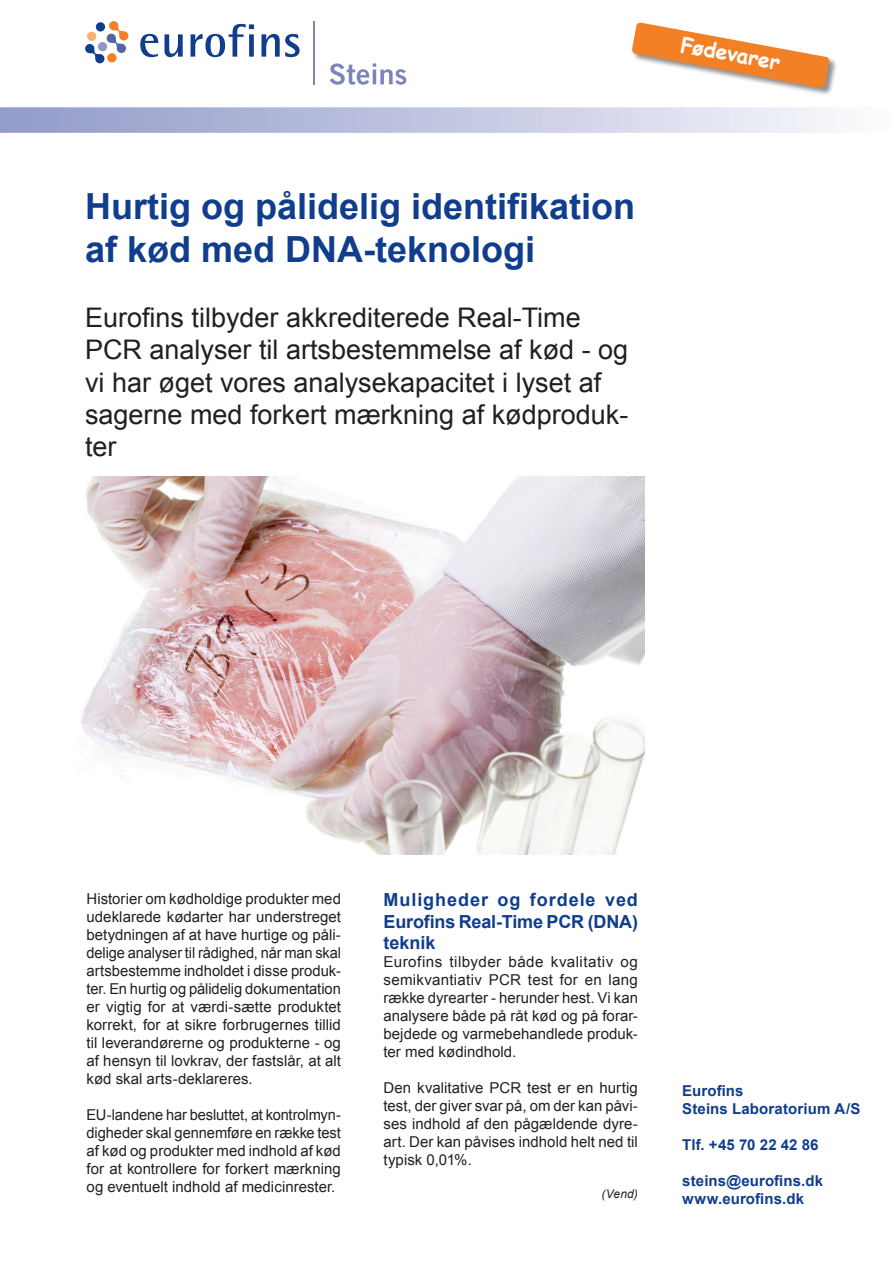
<style>
.page{position:relative;width:893px;height:1263px;background:#fff}
.page>*{position:absolute;margin:0;border:0;box-sizing:border-box;transform-origin:0 0}
.Overskrift{font:700 36px "Arial";color:#103d8c}
.Overskrift2{font:27px/32.4px "Arial";color:#231f20}
.t1{font:700 21px "Comic Sans MS";color:#fff}
.Underrubrik_2{font:700 18px/21.6px "Arial";color:#103d8c;text-align:justify}
.Brødtekst{font:15px/18px "Arial";letter-spacing:.005em;color:#231f20;text-align:justify}
.t2{font:700 15px/18px "Arial";letter-spacing:.01em;color:#103d8c}
.Brødtekst-2{font:italic 12px "Arial";color:#231f20}
</style>
<div class="page">
<div style="left:0;top:107px;width:893px;height:26px;background:linear-gradient(to right,#9099c8,#f9fafd)"></div>
<div style="left:632px;top:23px;width:206px;height:74px;background:#231f20;opacity:.5"></div>
<svg style="left:632px;top:22px;width:198px;height:67px"></svg>
<svg style="left:85px;top:21px;width:43px;height:42px"></svg>
<div style="left:107px;top:53px;width:10px;height:9px;background:#f48026;border-radius:50%"></div>
<div style="left:87px;top:32px;width:9px;height:9px;background:#faae74;border-radius:50%"></div>
<div style="left:96px;top:22px;width:9px;height:10px;background:#103d8c;border-radius:50%"></div>
<svg style="left:140px;top:34px;width:18px;height:23px"></svg>
<svg style="left:164px;top:34px;width:19px;height:23px"></svg>
<svg style="left:191px;top:24px;width:63px;height:33px"></svg>
<svg style="left:261px;top:34px;width:39px;height:23px"></svg>
<hr style="left:314px;top:21px;width:1px;height:64px;background:#7d84ba">
<svg style="left:330px;top:63px;width:76px;height:22px"></svg>
<img style="left:81px;top:476px;width:563px;height:378px">
<h3 class="t1" style="left:684px;top:29px;width:102px;rotate:10deg">Fødevarer</h3>
<p class="Overskrift" style="left:85px;top:182px;width:552px">Hurtig og pålidelig identifikation</p>
<p class="Overskrift" style="left:85px;top:225px;width:452px">af kød med DNA-teknologi</p>
<p class="Overskrift2" style="left:85px;top:301px;width:545px">Eurofins tilbyder akkrediterede Real-Time PCR analyser til artsbestemmelse af kød - og vi har øget vores analysekapacitet i lyset af sagerne med forkert mærkning af kødproduk&shy;ter</p>
<p class="Brødtekst" style="left:87px;top:890px;width:256px">Historier om kødholdige produkter med udeklarede kødarter har understreget betydningen af at have hurtige og påli&shy;delige analyser til rådighed, når man skal artsbestemme indholdet i disse produk&shy;ter. En hurtig og pålidelig dokumentation er vigtig for at værdi-sætte produktet korrekt, for at sikre forbrugernes tillid til leverandørerne og produkterne - og af hensyn til lovkrav, der fastslår, at alt kød skal arts-deklareres.</p>
<p class="Brødtekst" style="left:87px;top:1106px;width:256px">EU-landene har besluttet, at kontrolmyn&shy;digheder skal gennemføre en række test af kød og produkter med indhold af kød for at kontrollere for forkert mærkning og eventuelt indhold af medicinrester.</p>
<p class="Underrubrik_2" style="left:383px;top:889px;width:256px">Muligheder og fordele ved Eurofins Real-Time PCR (DNA) teknik</p>
<p class="Brødtekst" style="left:383px;top:953px;width:256px">Eurofins tilbyder både kvalitativ og semikvantiativ PCR test for en lang række dyrearter - herunder hest. Vi kan analysere både på råt kød og på forar&shy;bejdede og varmebehandlede produk&shy;ter med kødindhold.</p>
<p class="Brødtekst" style="left:383px;top:1079px;width:256px">Den kvalitative PCR test er en hurtig test, der giver svar på, om der kan påvi&shy;ses indhold af den pågældende dyre&shy;art. Der kan påvises indhold helt ned til typisk 0,01%.</p>
<p class="Brødtekst-2" style="left:601px;top:1186px;width:38px">(Vend)</p>
<p class="t2" style="left:682px;top:1082px;width:180px">Eurofins<br>Steins Laboratorium A/S</p>
<p class="t2" style="left:682px;top:1136px;width:138px">Tlf. +45 70 22 42 86</p>
<p class="t2" style="left:682px;top:1172px;width:142px">steins@eurofins.dk www.eurofins.dk</p>
</div>
